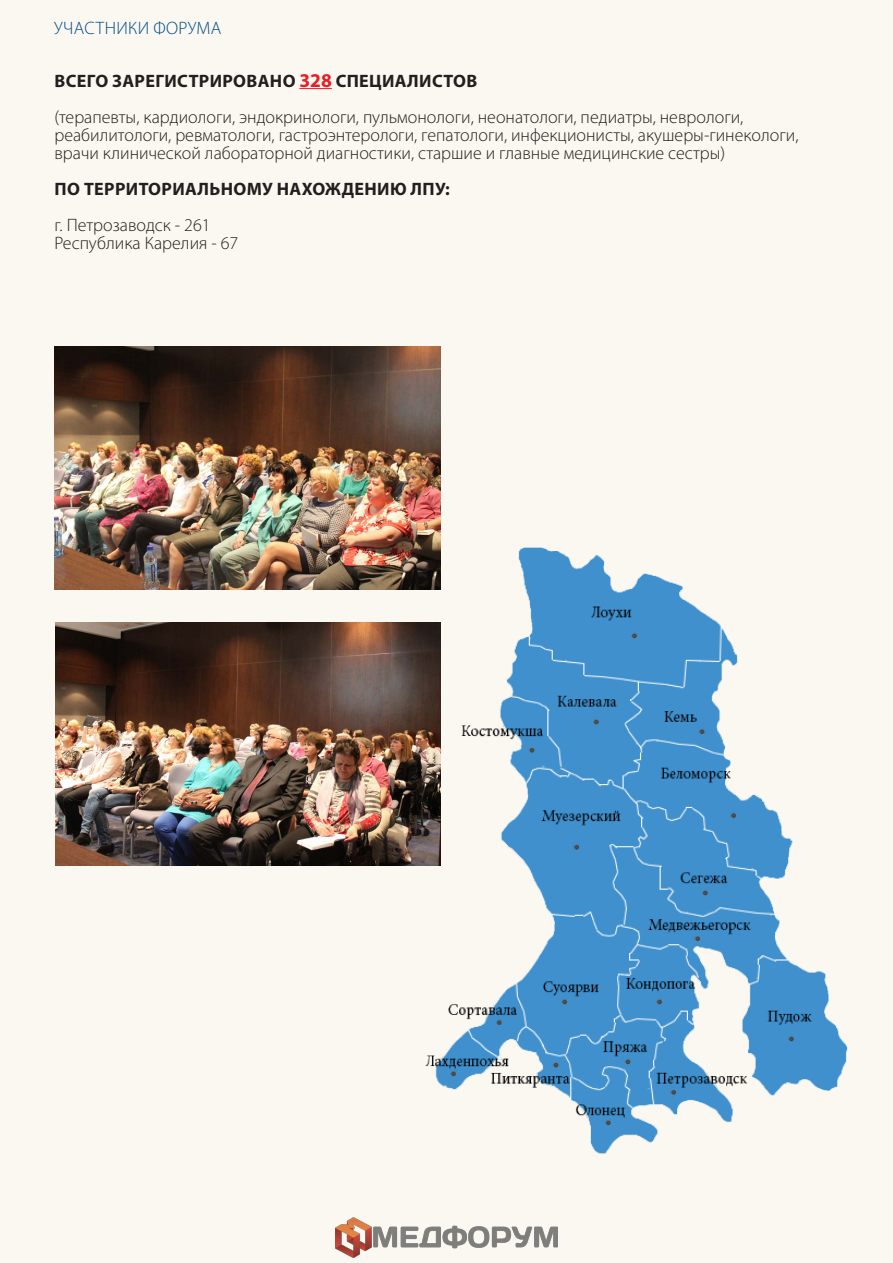
<style>
.page{position:relative;width:893px;height:1263px;background:#fbf8f1}
.page>*{position:absolute;margin:0;border:0;box-sizing:border-box;transform-origin:0 0}
.t1{font:300 18px/18px "Myriad Pro";color:#231f20}
.t2{font:700 18px "Myriad Pro";letter-spacing:.02em;color:#231f20}
.t3{font:300 18px "Myriad Pro";letter-spacing:.02em;color:#004a84}
.s1{font-size:19.5px;color:#ed1c24}
</style>
<div class="page">
<img style="left:336px;top:1218px;width:221px;height:39px">
<hr style="left:299px;top:88px;width:33px;height:1px;background:#ed1c24">
<img style="left:55px;top:622px;width:367px;height:243px">
<img style="left:54px;top:346px;width:386px;height:243px">
<img style="left:422px;top:540px;width:426px;height:614px">
<p class="t3" style="left:54px;top:18px;width:169px">УЧАСТНИКИ ФОРУМА</p>
<p class="t2" style="left:55px;top:69px;width:424px">ВСЕГО ЗАРЕГИСТРИРОВАНО <span class="s1">328</span> СПЕЦИАЛИСТОВ</p>
<p class="t1" style="left:54px;top:108px;width:745px">(терапевты, кардиологи, эндокринологи, пульмонологи, неонатологи, педиатры, неврологи, реабилитологи, ревматологи, гастроэнтерологи, гепатологи, инфекционисты, акушеры-гинекологи, врачи клинической лабораторной диагностики, старшие и главные медицинские сестры)</p>
<p class="t2" style="left:55px;top:177px;width:397px">ПО ТЕРРИТОРИАЛЬНОМУ НАХОЖДЕНИЮ ЛПУ:</p>
<p class="t1" style="left:54px;top:216px;width:158px">г. Петрозаводск - 261</p>
<p class="t1" style="left:54px;top:234px;width:185px">Республика Карелия - 67</p>
</div>
